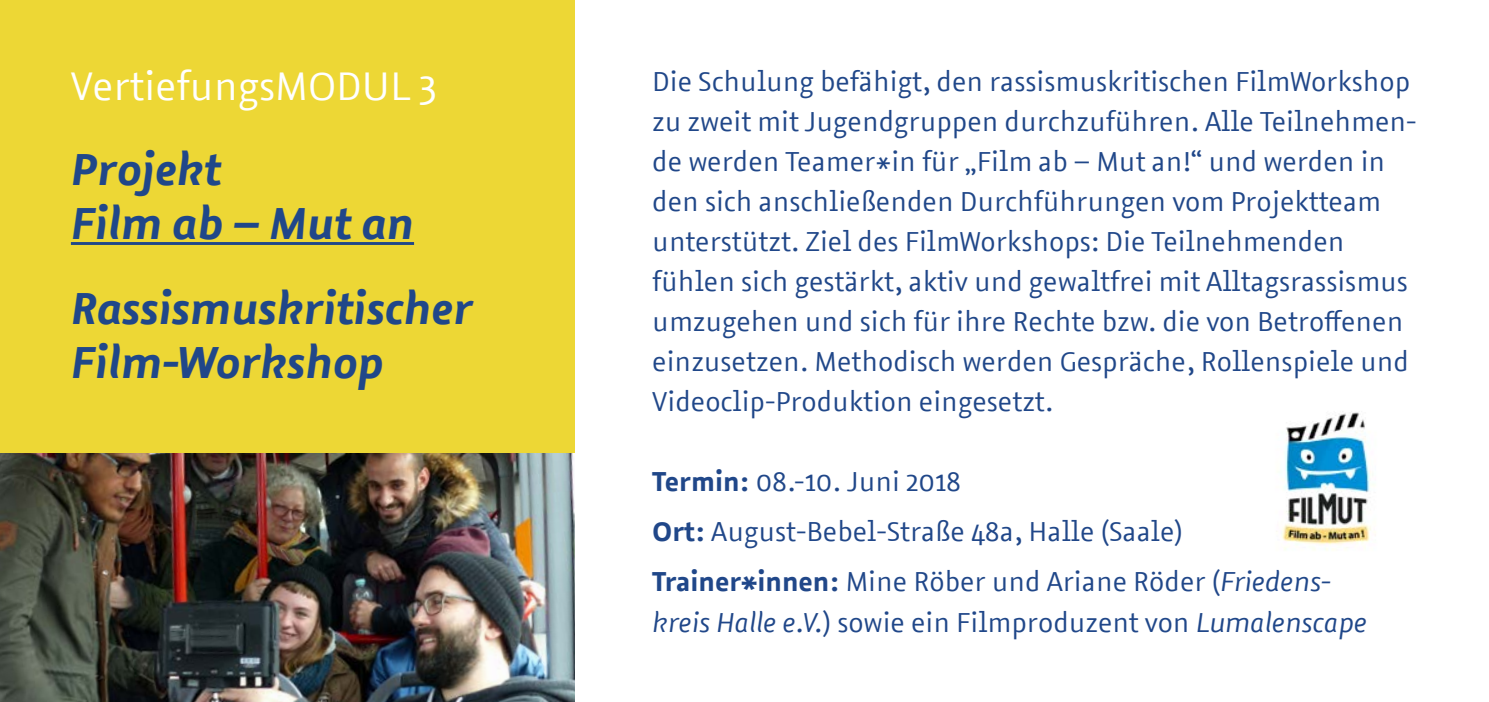
<style>
.page{position:relative;width:1489px;height:702px;background:#fff}
.page>*{position:absolute;margin:0;border:0;box-sizing:border-box;transform-origin:0 0}
.t1{font:italic 700 45px/54px "Azuro";color:#204789}
.t2{font:40px "Azuro";color:#fff}
.t3{font:27.5px/40px "Azuro";color:#204789}
.t4{font:italic 27.5px "Azuro";color:#204789}
.s1{font-weight:700}
.s2{font-style:italic}
.s3{font-style:normal}
</style>
<div class="page">
<div style="left:0;top:0;width:574px;height:702px;background:#edd735"></div>
<hr style="left:71px;top:242px;width:343px;height:3px;background:#204789">
<img style="left:0;top:454px;width:574px;height:248px">
<img style="left:1276px;top:412px;width:100px;height:138px">
<h2 class="t2" style="left:71px;top:58px;width:367px">VertiefungsMODUL 3</h2>
<h1 class="t1" style="left:71px;top:140px;width:344px">Projekt<br>Film ab – Mut an</h1>
<h1 class="t1" style="left:71px;top:279px;width:403px">Rassismuskritischer<br>Film-Workshop</h1>
<p class="t3" style="left:652px;top:60px;width:765px">Die Schulung befähigt, den rassismuskritischen FilmWorkshop zu zweit mit Jugendgruppen durchzuführen. Alle Teilnehmen&shy;de werden Teamer*in für „Film ab – Mut an!“ und werden in den sich anschließenden Durchführungen vom Projektteam unterstützt. Ziel des FilmWorkshops: Die Teilnehmenden fühlen sich gestärkt, aktiv und gewaltfrei mit Alltagsrassismus umzugehen und sich für ihre Rechte bzw. die von Betroffenen einzusetzen. Methodisch werden Gespräche, Rollenspiele und Videoclip-Produktion eingesetzt.</p>
<p class="t3" style="left:652px;top:455px;width:680px;line-height:50px"><span class="s1">Termin:</span> 08.-10. Juni 2018<br><span class="s1">Ort:</span> August-Bebel-Straße 48a, Halle (Saale)<br><span class="s1">Trainer*innen:</span> Mine Röber und Ariane Röder (<span class="s2">Friedens-</span></p>
<p class="t4" style="left:652px;top:603px;width:716px">kreis Halle e.V.<span class="s3">) sowie ein Filmproduzent von</span> Lumalenscape</p>
</div>
